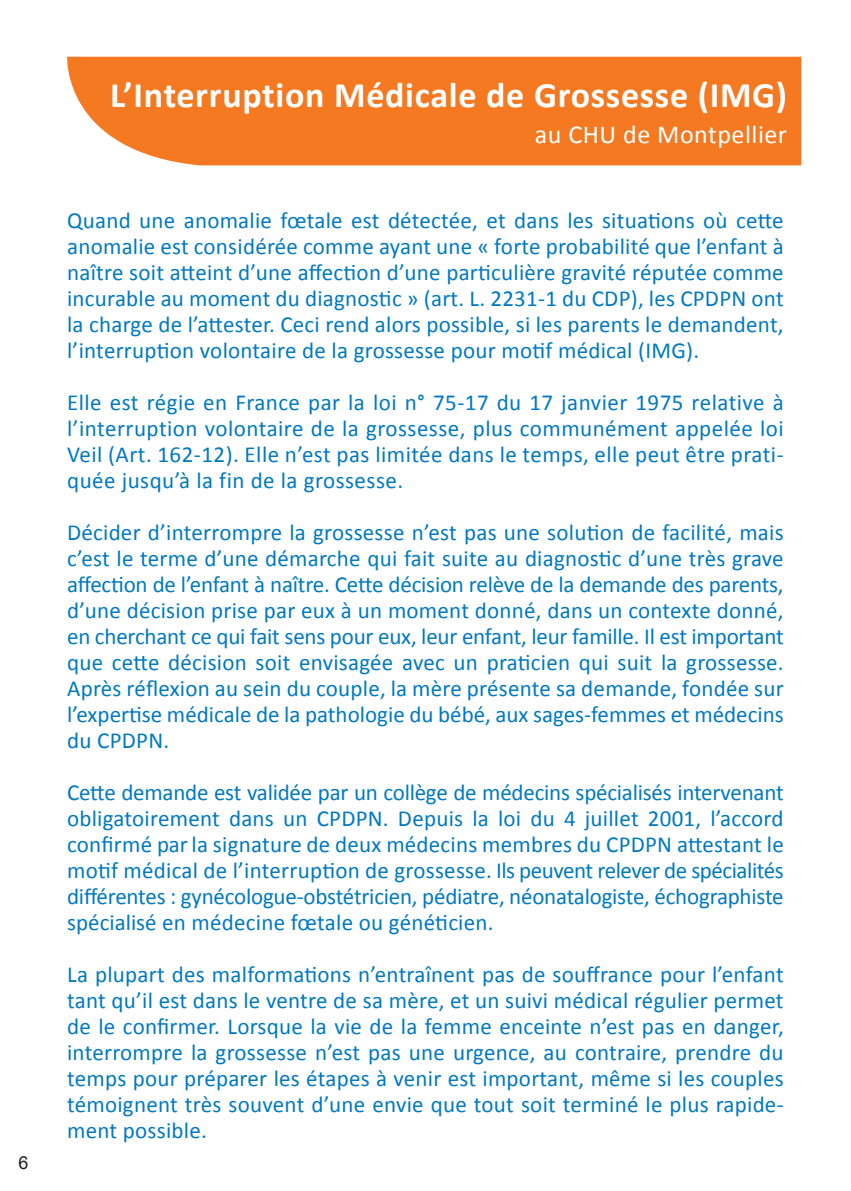
<style>
.page{position:relative;width:851px;height:1191px;background:#fff}
.page>*{position:absolute;margin:0;border:0;box-sizing:border-box;transform-origin:0 0}
.t1{font:700 36px "Calibri";letter-spacing:.02em;color:#fff}
.t2{font:26px "Calibri";letter-spacing:.02em;color:#fff}
.t3{font:23px/26px "Calibri";letter-spacing:.01em;color:#0079c2;text-align:justify}
.t4{font:18px "Arial";color:#231f20}
</style>
<div class="page">
<div style="left:67px;top:57px;width:734px;height:108px;background:#f47921"></div>
<p class="t4" style="left:18px;top:1150px;width:12px">6</p>
<p class="t1" style="left:110px;top:70px;width:678px">L’Interruption Médicale de Grossesse (IMG)</p>
<p class="t2" style="left:535px;top:117px;width:253px">au CHU de Montpellier</p>
<p class="t3" style="left:67px;top:207px;width:718px">Quand une anomalie fœtale est détectée, et dans les situations où cette anomalie est considérée comme ayant une « forte probabilité que l’enfant à naître soit atteint d’une affection d’une particulière gravité réputée comme incurable au moment du diagnostic » (art. L. 2231-1 du CDP), les CPDPN ont la charge de l’attester. Ceci rend alors possible, si les parents le demandent, l’interruption volontaire de la grossesse pour motif médical (IMG).</p>
<p class="t3" style="left:67px;top:389px;width:718px">Elle est régie en France par la loi n° 75-17 du 17 janvier 1975 relative à l’interruption volontaire de la grossesse, plus communément appelée loi Veil (Art. 162-12). Elle n’est pas limitée dans le temps, elle peut être prati&shy;quée jusqu’à la fin de la grossesse.</p>
<p class="t3" style="left:67px;top:519px;width:718px">Décider d’interrompre la grossesse n’est pas une solution de facilité, mais c’est le terme d’une démarche qui fait suite au diagnostic d’une très grave affection de l’enfant à naître. Cette décision relève de la demande des parents, d’une décision prise par eux à un moment donné, dans un contexte donné, en cherchant ce qui fait sens pour eux, leur enfant, leur famille. Il est important que cette décision soit envisagée avec un praticien qui suit la grossesse.<br>Après réflexion au sein du couple, la mère présente sa demande, fondée sur l’expertise médicale de la pathologie du bébé, aux sages-femmes et médecins du CPDPN.</p>
<p class="t3" style="left:67px;top:779px;width:718px">Cette demande est validée par un collège de médecins spécialisés intervenant obligatoirement dans un CPDPN. Depuis la loi du 4 juillet 2001, l’accord confirmé par la signature de deux médecins membres du CPDPN attestant le motif médical de l’interruption de grossesse. Ils peuvent relever de spécialités différentes : gynécologue-obstétricien, pédiatre, néonatalogiste, échographiste spécialisé en médecine fœtale ou généticien.</p>
<p class="t3" style="left:67px;top:961px;width:718px">La plupart des malformations n’entraînent pas de souffrance pour l’enfant tant qu’il est dans le ventre de sa mère, et un suivi médical régulier permet de le confirmer. Lorsque la vie de la femme enceinte n’est pas en danger, interrompre la grossesse n’est pas une urgence, au contraire, prendre du temps pour préparer les étapes à venir est important, même si les couples témoignent très souvent d’une envie que tout soit terminé le plus rapide&shy;ment possible.</p>
</div>
